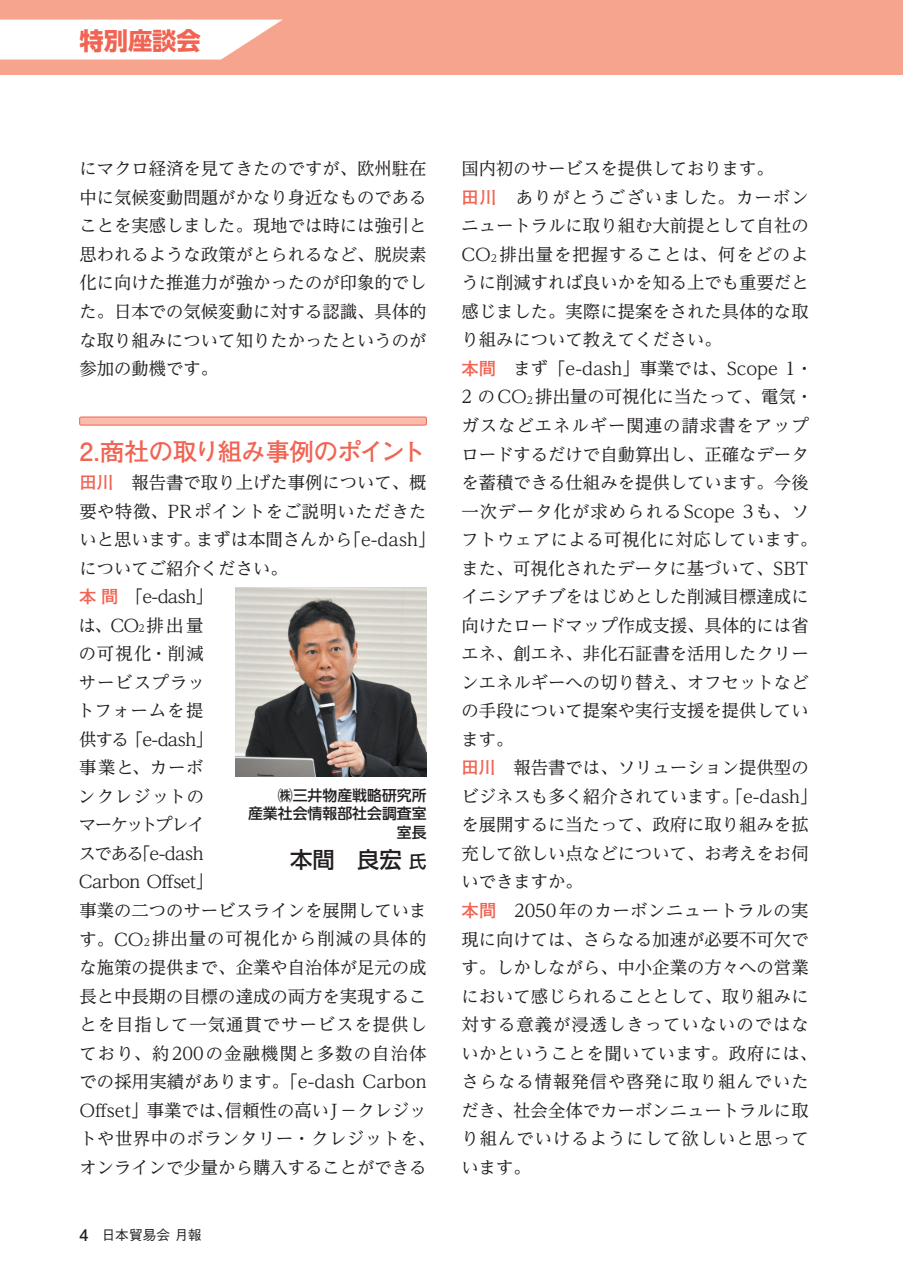
<style>
.page{position:relative;width:903px;height:1275px;background:#fff}
.page>*{position:absolute;margin:0;border:0;box-sizing:border-box;transform-origin:0 0}
.t1{font:700 24.85px "Futo Go B101 Pr 6 N";letter-spacing:-.04em;color:#f16352}
.t2{font:700 24.32px "UD Shin Go Pr 6 N";color:#f16352}
.t3{font:500 22.4px "UD Shin Go Pr 6 N";color:#231f20}
.t4{font:17.32px/28.5px "UD Reimin Pr 6 N";color:#231f20}
.t5{font:500 14.88px/18.6px "UD Shin Go Pr 6 N";color:#231f20;text-align:right}
.t6{font:500 13.65px "Gothic BBB Pr 6 N";color:#231f20}
.s1{font-family:"Futo Go B101 Pr 6 N";font-weight:700;color:#f16352}
.s2{font-size:10.15px}
.s3{font-size:17.32px}
.s4{font-family:"Futo Go B101 Pr 6 N";font-weight:700;font-size:16.1px}
</style>
<div class="page">
<div style="left:0;top:0;width:903px;height:74px;background:#f7a48f"></div>
<svg style="left:0;top:20px;width:282px;height:40px;background:#fef4f1"></svg>
<div style="left:80px;top:417px;width:346px;height:8px;background:#fabdab"></div>
<div style="left:79px;top:417px;width:348px;height:8px;border:1px solid #f16352"></div>
<img style="left:236px;top:588px;width:191px;height:188px">
<h2 class="t2" style="left:79px;top:21px;width:123px">特別座談会</h2>
<p class="t4" style="left:79px;top:154px;width:349px;text-align:justify">にマクロ経済を見てきたのですが、欧州駐在中に気候変動問題がかなり身近なものであることを実感しました。現地では時には強引と思われるような政策がとられるなど、脱炭素化に向けた推進力が強かったのが印象的でした。日本での気候変動に対する認識、具体的な取り組みについて知りたかったというのが参加の動機です。</p>
<h1 class="t1" style="left:79px;top:431px;width:348px">2.商社の取り組み事例のポイント</h1>
<p class="t4" style="left:77px;top:468px;width:360px"><span class="s1">田川　</span>報告書で取り上げた事例について、概要や特徴、PRポイントをご説明いただきたいと思います。まずは本間さんから「e-dash」についてご紹介ください。<br><span class="s1">本間　</span>「e-dash」<br>は、CO<span class="s2">2</span>排出量<br>の可視化・削減<br>サービスプラッ<br>トフォームを提<br>供する「e-dash」<br>事業と、カーボ<br>ンクレジットの<br>マーケットプレイ<br>スである「e-dash<br>Carbon Offset」<br>事業の二つのサービスラインを展開しています。CO<span class="s2">2</span> 排出量の可視化から削減の具体的な施策の提供まで、企業や自治体が足元の成長と中長期の目標の達成の両方を実現することを目指して一気通貫でサービスを提供しており、約200の金融機関と多数の自治体での採用実績があります。「e-dash Carbon<br>Offset」事業では、信頼性の高いJ−クレジットや世界中のボランタリー・クレジットを、オンラインで少量から購入することができる</p>
<p class="t5" style="left:248px;top:785px;width:180px">㈱三井物産戦略研究所<br>産業社会情報部社会調査室室長</p>
<p class="t3" style="left:290px;top:841px;width:138px">本間　良宏<span class="s3">氏</span></p>
<p class="t6" style="left:79px;top:1224px;width:123px"><span class="s4">4</span>　日本貿易会 月報</p>
<p class="t4" style="left:461px;top:154px;width:357px">国内初のサービスを提供しております。<br><span class="s1">田川　</span>ありがとうございました。カーボンニュートラルに取り組む大前提として自社の<br>CO<span class="s2">2</span> 排出量を把握することは、何をどのように削減すれば良いかを知る上でも重要だと感じました。実際に提案をされた具体的な取り組みについて教えてください。<br><span class="s1">本間　</span>まず「e-dash」事業では、Scope 1・<br>2 のCO<span class="s2">2</span> 排出量の可視化に当たって、電気・ガスなどエネルギー関連の請求書をアップロードするだけで自動算出し、正確なデータを蓄積できる仕組みを提供しています。今後一次データ化が求められるScope 3も、ソフトウェアによる可視化に対応しています。また、可視化されたデータに基づいて、SBTイニシアチブをはじめとした削減目標達成に向けたロードマップ作成支援、具体的には省エネ、創エネ、非化石証書を活用したクリーンエネルギーへの切り替え、オフセットなどの手段について提案や実行支援を提供しています。<br><span class="s1">田川　</span>報告書では、ソリューション提供型のビジネスも多く紹介されています。「e-dash」を展開するに当たって、政府に取り組みを拡充して欲しい点などについて、お考えをお伺いできますか。<br><span class="s1">本間　</span>2050年のカーボンニュートラルの実現に向けては、さらなる加速が必要不可欠です。しかしながら、中小企業の方々への営業において感じられることとして、取り組みに対する意義が浸透しきっていないのではないかということを聞いています。政府には、さらなる情報発信や啓発に取り組んでいただき、社会全体でカーボンニュートラルに取り組んでいけるようにして欲しいと思っています。</p>
</div>
